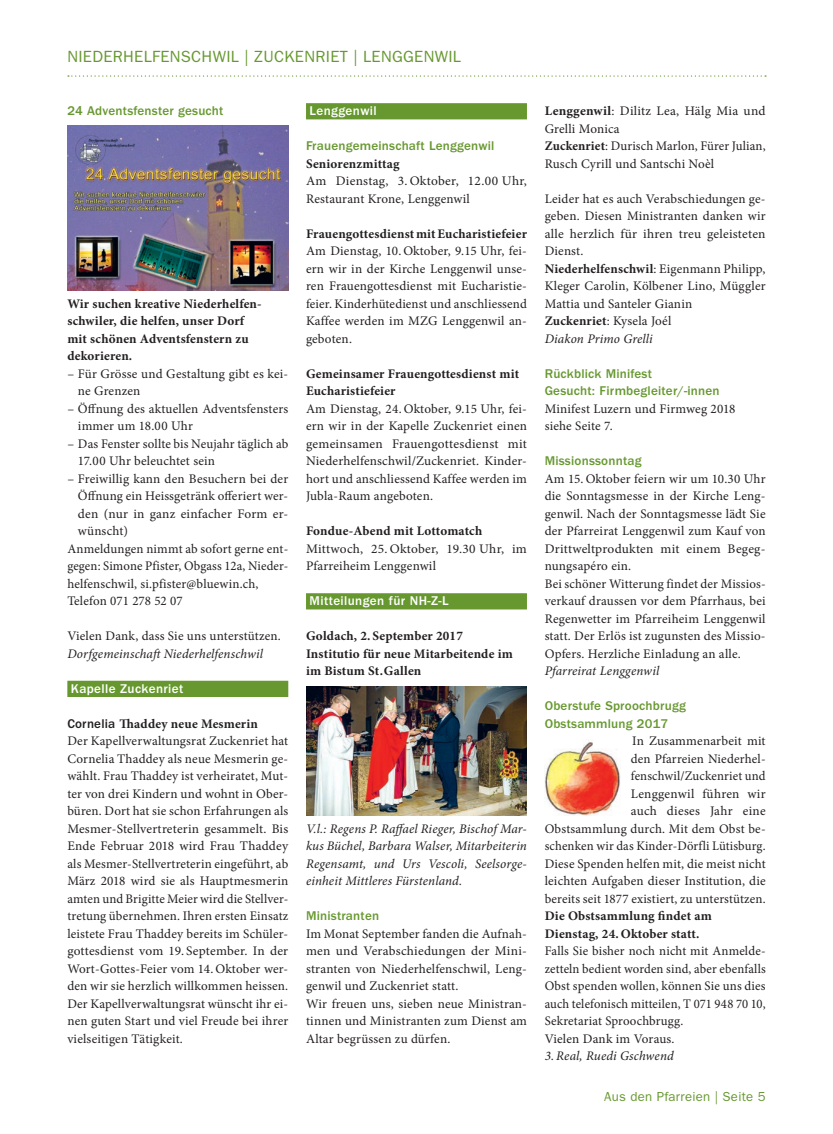
<style>
.page{position:relative;width:833px;height:1134px;background:#fff}
.page>*{position:absolute;margin:0;border:0;box-sizing:border-box;transform-origin:0 0}
.t1{font:16.25px "ITC Franklin Gothic Std";letter-spacing:.02em;color:#679830}
.t2{font:13.12px/17.5px "Minion Pro";letter-spacing:.015em;color:#231f20}
.t3{font:700 13.12px/17.5px "Minion Pro";letter-spacing:.015em;color:#231f20}
.t4{font:italic 13.12px/17.5px "Minion Pro";letter-spacing:.01em;color:#231f20;text-align:justify}
.t5{font:500 13.12px/17.5px "ITC Franklin Gothic Std";letter-spacing:.015em;color:#679830}
.t6{font:500 13.12px "ITC Franklin Gothic Std";letter-spacing:.03em;color:#fff}
.t7{font:13.12px "ITC Franklin Gothic Std";letter-spacing:.02em;color:#679830}
.s1{font-family:"ITC Franklin Gothic Std";font-weight:500}
.s2{font-weight:700}
.s3{font-style:italic}
</style>
<div class="page">
<svg style="left:68px;top:75px;width:698px;height:2px"></svg>
<div style="left:67px;top:681px;width:221px;height:16px;background:#679830"></div>
<img style="left:67px;top:126px;width:221px;height:164px">
<div style="left:306px;top:103px;width:221px;height:16px;background:#679830"></div>
<div style="left:306px;top:593px;width:221px;height:16px;background:#679830"></div>
<img style="left:306px;top:686px;width:221px;height:129px">
<img style="left:544px;top:740px;width:76px;height:75px">
<p class="t1" style="left:67px;top:47px;width:395px">NIEDERHELFENSCHWIL | ZUCKENRIET | LENGGENWIL</p>
<p class="t5" style="left:67px;top:102px;width:158px">24 Adventsfenster gesucht</p>
<p class="t3" style="left:67px;top:295px;width:196px">Wir suchen kreative Niederhelfen&shy;schwiler, die helfen, unser Dorf mit schönen Adventsfenstern zu dekorieren.</p>
<p class="t2" style="left:78px;top:365px;width:212px;text-indent:-11px">– Für Grösse und Gestaltung gibt es kei&shy;ne Grenzen</p>
<p class="t2" style="left:78px;top:400px;width:212px;text-indent:-11px">– Öffnung des aktuellen Adventsfensters immer um 18.00 Uhr</p>
<p class="t2" style="left:78px;top:435px;width:212px;text-indent:-11px">– Das Fenster sollte bis Neujahr täglich ab<br>17.00 Uhr beleuchtet sein</p>
<p class="t2" style="left:67px;top:470px;width:222px">– Freiwillig kann den Besuchern bei der</p>
<p class="t2" style="left:78px;top:487px;width:212px">Öffnung ein Heissgetränk offeriert wer-</p>
<p class="t2" style="left:78px;top:505px;width:212px">den (nur in ganz einfacher Form er-</p>
<p class="t2" style="left:78px;top:522px;width:52px">wünscht)</p>
<p class="t2" style="left:67px;top:540px;width:222px">Anmeldungen nimmt ab sofort gerne ent-</p>
<p class="t2" style="left:67px;top:557px;width:222px">gegen: Simone Pfister, Obgass 12a, Nieder-</p>
<p class="t2" style="left:67px;top:575px;width:193px">helfenschwil, si.pfister@bluewin.ch,</p>
<p class="t2" style="left:67px;top:592px;width:117px">Telefon 071 278 52 07</p>
<p class="t2" style="left:67px;top:627px;width:215px">Vielen Dank, dass Sie uns unterstützen.</p>
<p class="t4" style="left:67px;top:645px;width:197px">Dorfgemeinschaft Niederhelfenschwil</p>
<p class="t6" style="left:71px;top:681px;width:114px">Kapelle Zuckenriet</p>
<p class="t2" style="left:67px;top:715px;width:222px"><span class="s1">Cornelia</span> <span class="s2">Thaddey neue Mesmerin<br></span>Der Kapellverwaltungsrat Zuckenriet hat Cornelia Thaddey als neue Mesmerin ge&shy;wählt. Frau Thaddey ist verheiratet, Mut&shy;ter von drei Kindern und wohnt in Ober&shy;büren. Dort hat sie schon Erfahrungen als Mesmer-Stellvertreterin gesammelt. Bis Ende Februar 2018 wird Frau Thaddey als Mesmer-Stellvertreterin eingeführt, ab März 2018 wird sie als Hauptmesmerin amten und Brigitte Meier wird die Stellver&shy;tretung übernehmen. Ihren ersten Einsatz leistete Frau Thaddey bereits im Schüler&shy;gottesdienst vom 19. September. In der Wort-Gottes-Feier vom 14. Oktober wer&shy;den wir sie herzlich willkommen heissen.<br>Der Kapellverwaltungsrat wünscht ihr ei&shy;nen guten Start und viel Freude bei ihrer vielseitigen Tätigkeit.</p>
<p class="t6" style="left:309px;top:103px;width:69px">Lenggenwil</p>
<p class="t5" style="left:306px;top:137px;width:190px">Frauengemeinschaft Lenggenwil</p>
<p class="t3" style="left:306px;top:155px;width:95px">Seniorenzmittag</p>
<p class="t2" style="left:306px;top:172px;width:222px">Am Dienstag, 3. Oktober, 12.00 Uhr,<br>Restaurant Krone, Lenggenwil</p>
<p class="t3" style="left:306px;top:225px;width:222px">Frauengottesdienst mit Eucharistiefeier</p>
<p class="t2" style="left:306px;top:242px;width:222px;text-align:justify">Am Dienstag, 10. Oktober, 9.15 Uhr, fei&shy;ern wir in der Kirche Lenggenwil unse&shy;ren Frauengottesdienst mit Eucharistie&shy;feier. Kinderhütedienst und anschliessend Kaffee werden im MZG Lenggenwil an&shy;geboten.</p>
<p class="t3" style="left:306px;top:365px;width:215px">Gemeinsamer Frauengottesdienst mit<br>Eucharistiefeier</p>
<p class="t2" style="left:306px;top:400px;width:222px;text-align:justify">Am Dienstag, 24. Oktober, 9.15 Uhr, fei&shy;ern wir in der Kapelle Zuckenriet einen gemeinsamen Frauengottesdienst mit Niederhelfenschwil/Zuckenriet. Kinder&shy;hort und anschliessend Kaffee werden im Jubla-Raum angeboten.</p>
<p class="t3" style="left:306px;top:522px;width:178px">Fondue-Abend mit Lottomatch</p>
<p class="t2" style="left:306px;top:540px;width:222px">Mittwoch, 25. Oktober, 19.30 Uhr, im<br>Pfarreiheim Lenggenwil</p>
<p class="t6" style="left:309px;top:593px;width:141px">Mitteilungen für NH-Z-L</p>
<p class="t3" style="left:306px;top:627px;width:208px">Goldach, 2. September 2017<br>Institutio für neue Mitarbeitende im im Bistum St.Gallen</p>
<p class="t4" style="left:306px;top:820px;width:222px">V.l.: Regens P. Raffael Rieger, Bischof Mar&shy;kus Büchel, Barbara Walser, Mitarbeiterin Regensamt, und Urs Vescoli, Seelsorge&shy;einheit Mittleres Fürstenland.</p>
<p class="t5" style="left:306px;top:907px;width:75px">Ministranten</p>
<p class="t2" style="left:306px;top:925px;width:222px">Im Monat September fanden die Aufnah&shy;men und Verabschiedungen der Mini&shy;stranten von Niederhelfenschwil, Leng&shy;genwil und Zuckenriet statt.<br>Wir freuen uns, sieben neue Ministran&shy;tinnen und Ministranten zum Dienst am Altar begrüssen zu dürfen.</p>
<p class="t2" style="left:544px;top:102px;width:222px"><span class="s2">Lenggenwil</span>: Dilitz Lea, Hälg Mia und<br>Grelli Monica<br><span class="s2">Zuckenriet</span>: Durisch Marlon, Fürer Julian,<br>Rusch Cyrill und Santschi Noèl</p>
<p class="t2" style="left:544px;top:190px;width:222px">Leider hat es auch Verabschiedungen ge&shy;geben. Diesen Ministranten danken wir alle herzlich für ihren treu geleisteten<br>Dienst.<br><span class="s2">Niederhelfenschwil</span>: Eigenmann Philipp,<br>Kleger Carolin, Kölbener Lino, Müggler<br>Mattia und Santeler Gianin<br><span class="s2">Zuckenriet</span>: Kysela Joél<br><span class="s3">Diakon Primo Grelli</span></p>
<p class="t5" style="left:544px;top:365px;width:176px">Rückblick Minifest<br>Gesucht: Firmbegleiter/-innen</p>
<p class="t2" style="left:544px;top:400px;width:192px">Minifest Luzern und Firmweg 2018 siehe Seite 7.</p>
<p class="t5" style="left:544px;top:452px;width:98px">Missionssonntag</p>
<p class="t2" style="left:544px;top:470px;width:222px">Am 15. Oktober feiern wir um 10.30 Uhr die Sonntagsmesse in der Kirche Leng&shy;genwil. Nach der Sonntagsmesse lädt Sie der Pfarreirat Lenggenwil zum Kauf von Drittweltprodukten mit einem Begeg&shy;nungsapéro ein.<br>Bei schöner Witterung findet der Missios&shy;verkauf draussen vor dem Pfarrhaus, bei Regenwetter im Pfarreiheim Lenggenwil statt. Der Erlös ist zugunsten des Missio-- Opfers. Herzliche Einladung an alle.</p>
<p class="t4" style="left:544px;top:662px;width:116px">Pfarreirat Lenggenwil</p>
<p class="t5" style="left:544px;top:697px;width:143px">Oberstufe Sproochbrugg<br>Obstsammlung 2017</p>
<p class="t2" style="left:544px;top:732px;width:222px;text-align:right">In Zusammenarbeit mit<br>den Pfarreien Niederhel&shy;fenschwil/Zuckenriet und<br>Lenggenwil führen wir<br>auch dieses Jahr eine<br>Obstsammlung durch. Mit dem Obst be&shy;schenken wir das Kinder-Dörfli Lütisburg.<br>Diese Spenden helfen mit, die meist nicht leichten Aufgaben dieser Institution, die bereits seit 1877 existiert, zu unterstützen.</p>
<p class="t3" style="left:544px;top:907px;width:169px">Die Obstsammlung findet am<br>Dienstag, 24. Oktober statt.</p>
<p class="t2" style="left:544px;top:942px;width:222px">Falls Sie bisher noch nicht mit Anmelde&shy;zetteln bedient worden sind, aber ebenfalls Obst spenden wollen, können Sie uns dies auch telefonisch mitteilen, T 071 948 70 10, Sekretariat Sproochbrugg.<br>Vielen Dank im Voraus.</p>
<p class="t4" style="left:544px;top:1047px;width:131px">3. Real, Ruedi Gschwend</p>
<p class="t7" style="left:604px;top:1089px;width:163px">Aus den Pfarreien | Seite 5</p>
</div>
